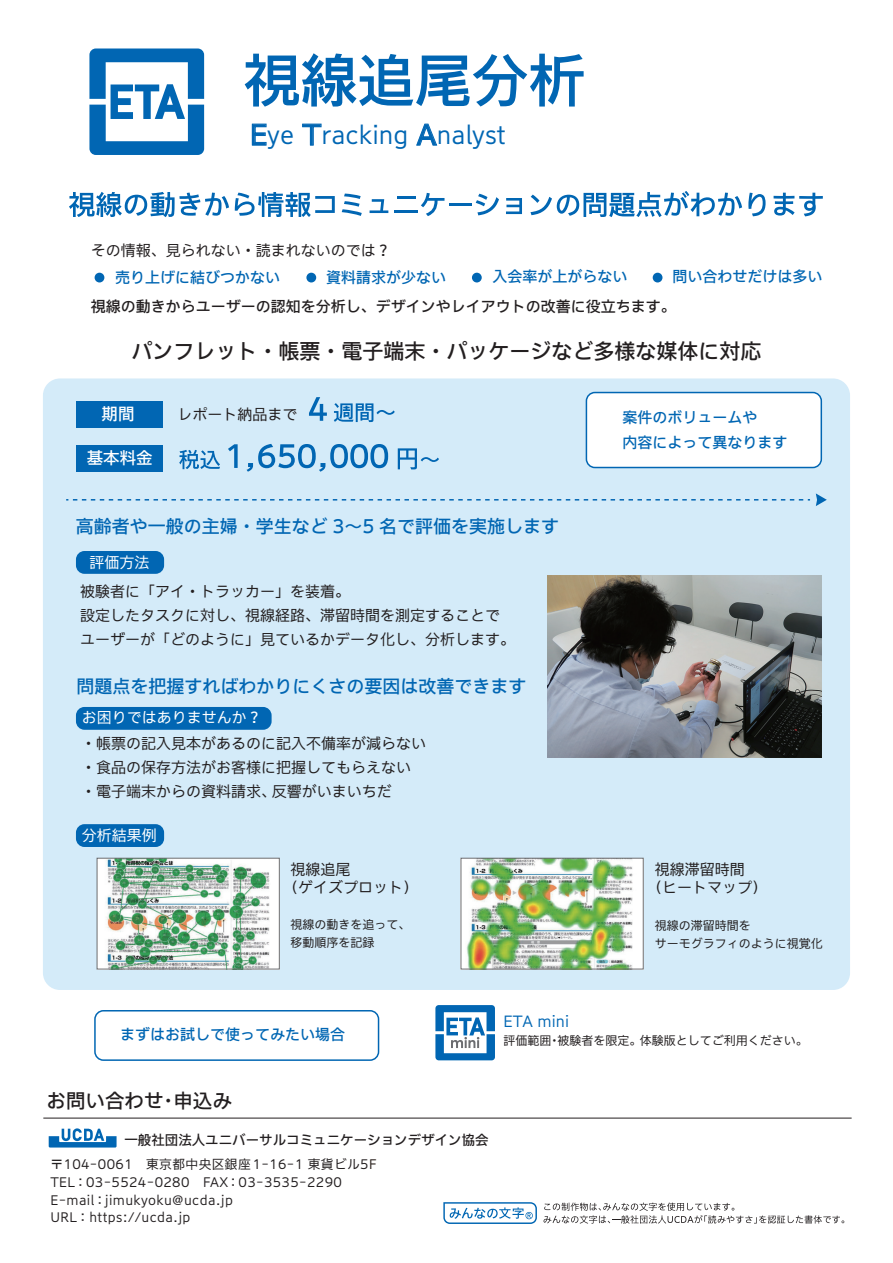
<style>
.page{position:relative;width:893px;height:1263px;background:#fff}
.page>*{position:absolute;margin:0;border:0;box-sizing:border-box;transform-origin:0 0}
.t1{font:24px "Iwa UCDA Goth Std R2";color:#0166b3}
.t2{font:500 21px "Iwa UCDA Goth Std";color:#231f20}
.t3{font:500 19.5px "Iwa UCDA Goth Std";color:#231f20}
.t4{font:500 18px "Iwa UCDA Goth Std";color:#0166b3}
.t5{font:500 16.5px "Iwa UCDA Goth Std";color:#fff}
.t6{font:100 15px/24px "Iwa UCDA Goth Std";color:#231f20}
.t7{font:500 15px/25.5px "Iwa UCDA Goth Std";color:#0166b3}
.t8{font:500 15px "Iwa UCDA Goth Std";color:#231f20}
.t9{font:100 15px "Iwa UCDA Goth Std";color:#fff}
.t10{font:15px "Iwa UCDA Goth Std R2";color:#0166b3}
.t11{font:500 13.5px "Iwa UCDA Goth Std";color:#231f20}
.t12{font:12.75px/17.9px "Iwa UCDA Goth Std R2";letter-spacing:.03em;color:#231f20}
.t13{font:12px/18px "Iwa UCDA Goth Std R2";color:#231f20}
.s1{font-family:"Iwa UCDA Goth Std";font-weight:500;font-size:27px}
.s2{color:#211814}
</style>
<div class="page">
<div style="left:43px;top:378px;width:807px;height:612px;background:#d4ebf9;border-radius:17px"></div>
<div style="left:586px;top:392px;width:235px;height:75px;background:#fff;border-radius:9px"></div>
<div style="left:586px;top:392px;width:236px;height:76px;border:2px solid #0166b3;border-radius:9px"></div>
<svg style="left:66px;top:499px;width:744px;height:1px"></svg>
<svg style="left:816px;top:493px;width:11px;height:13px"></svg>
<svg style="left:69px;top:192px;width:160px;height:25px"></svg>
<svg style="left:235px;top:192px;width:100px;height:25px"></svg>
<svg style="left:342px;top:194px;width:20px;height:22px"></svg>
<svg style="left:370px;top:199px;width:18px;height:14px"></svg>
<hr style="left:397px;top:196px;width:18px;height:3px;background:#0166b3">
<hr style="left:394px;top:210px;width:23px;height:3px;background:#0166b3">
<svg style="left:421px;top:193px;width:23px;height:23px"></svg>
<hr style="left:449px;top:203px;width:22px;height:3px;background:#0166b3">
<svg style="left:476px;top:194px;width:23px;height:21px"></svg>
<svg style="left:506px;top:198px;width:16px;height:16px"></svg>
<svg style="left:530px;top:191px;width:212px;height:26px"></svg>
<svg style="left:748px;top:193px;width:18px;height:23px"></svg>
<svg style="left:774px;top:193px;width:49px;height:23px"></svg>
<svg style="left:245px;top:53px;width:339px;height:54px"></svg>
<svg style="left:89px;top:48px;width:115px;height:107px"></svg>
<div style="left:76px;top:551px;width:88px;height:23px;background:#0166b3;border-radius:9px"></div>
<div style="left:76px;top:707px;width:196px;height:23px;background:#0166b3;border-radius:9px"></div>
<div style="left:76px;top:824px;width:88px;height:23px;background:#0166b3;border-radius:9px"></div>
<img style="left:547px;top:575px;width:274px;height:183px">
<svg style="left:435px;top:1005px;width:60px;height:55px"></svg>
<svg style="left:252px;top:124px;width:14px;height:21px"></svg>
<svg style="left:302px;top:124px;width:19px;height:21px"></svg>
<svg style="left:417px;top:124px;width:20px;height:21px"></svg>
<div style="left:76px;top:401px;width:86px;height:26px;background:#0166b3"></div>
<div style="left:76px;top:445px;width:86px;height:26px;background:#0166b3"></div>
<svg style="left:309px;top:397px;width:18px;height:24px"></svg>
<svg style="left:334px;top:403px;width:61px;height:19px"></svg>
<svg style="left:49px;top:1128px;width:68px;height:19px"></svg>
<hr style="left:43px;top:1118px;width:809px;height:1px;background:#231f20">
<svg style="left:544px;top:1202px;width:300px;height:21px"></svg>
<svg style="left:443px;top:1202px;width:94px;height:22px"></svg>
<div style="left:95px;top:273px;width:9px;height:9px;background:#0166b3;border-radius:50%"></div>
<div style="left:472px;top:273px;width:10px;height:9px;background:#0166b3;border-radius:50%"></div>
<div style="left:306px;top:273px;width:10px;height:9px;background:#0166b3;border-radius:50%"></div>
<div style="left:653px;top:273px;width:9px;height:9px;background:#0166b3;border-radius:50%"></div>
<img style="left:99px;top:860px;width:179px;height:107px">
<img style="left:463px;top:860px;width:178px;height:107px">
<div style="left:97px;top:858px;width:183px;height:111px;border:1px solid #6c6d70"></div>
<div style="left:461px;top:858px;width:182px;height:111px;border:1px solid #6c6d70"></div>
<div style="left:94px;top:1010px;width:285px;height:51px;border:2px solid #0166b3;border-radius:9px"></div>
<svg style="left:179px;top:450px;width:41px;height:19px"></svg>
<svg style="left:228px;top:444px;width:10px;height:24px"></svg>
<svg style="left:247px;top:444px;width:141px;height:28px"></svg>
<svg style="left:398px;top:448px;width:41px;height:21px"></svg>
<h1 class="t1" style="left:250px;top:117px;width:257px"><span class="s1">E</span>ye <span class="s1">T</span>racking <span class="s1">A</span>nalyst</h1>
<p class="t6" style="left:91px;top:237px;width:301px">その情報、見られない・読まれないのでは？</p>
<p class="t7" style="left:115px;top:264px;width:166px">売り上げに結びつかない</p>
<p class="t7" style="left:326px;top:264px;width:122px">資料請求が少ない</p>
<p class="t7" style="left:493px;top:263px;width:136px">入会率が上がらない</p>
<p class="t7" style="left:672px;top:263px;width:151px">問い合わせだけは多い</p>
<p class="t8" style="left:91px;top:295px;width:587px">視線の動きからユーザーの認知を分析し、デザインやレイアウトの改善に役立ちます。</p>
<h2 class="t2" style="left:131px;top:335px;width:631px">パンフレット・帳票・電子端末・パッケージなど多様な媒体に対応</h2>
<p class="t5" style="left:102px;top:402px;width:34px">期間</p>
<p class="t5" style="left:87px;top:446px;width:67px">基本料金</p>
<p class="t6" style="left:177px;top:402px;width:121px">レポート納品まで</p>
<p class="t4" style="left:76px;top:513px;width:485px">高齢者や一般の主婦・学生など 3～5 名で評価を実施します</p>
<p class="t9" style="left:89px;top:551px;width:61px">評価方法</p>
<p class="t6" style="left:80px;top:578px;width:436px">被験者に「アイ・トラッカー」を装着。<br>設定したタスクに対し、視線経路、滞留時間を測定することでユーザーが「どのように」見ているかデータ化し、分析します。</p>
<p class="t4" style="left:76px;top:673px;width:451px">問題点を把握すればわかりにくさの要因は改善できます</p>
<p class="t9" style="left:82px;top:707px;width:181px">お困りではありませんか？</p>
<p class="t6" style="left:81px;top:731px;width:347px">・帳票の記入見本があるのに記入不備率が減らない・食品の保存方法がお客様に把握してもらえない・電子端末からの資料請求、反響がいまいちだ</p>
<p class="t9" style="left:82px;top:824px;width:76px">分析結果例</p>
<p class="t6" style="left:283px;top:860px;width:136px;line-height:18px;text-indent:8px">視線追尾<br>（ゲイズプロット）</p>
<p class="t13" style="left:291px;top:914px;width:122px">視線の動きを追って、移動順序を記録</p>
<p class="t7" style="left:622px;top:403px;width:166px">案件のボリュームや<br>内容によって異なります</p>
<p class="t6" style="left:647px;top:860px;width:121px;line-height:18px;text-indent:8px">視線滞留時間<br>（ヒートマップ）</p>
<p class="t13" style="left:655px;top:915px;width:169px">視線の滞留時間を<br>サーモグラフィのように視覚化</p>
<p class="t10" style="left:503px;top:1010px;width:67px">ETA mini</p>
<p class="t7" style="left:120px;top:1021px;width:226px">まずはお試しで使ってみたい場合</p>
<p class="t13" style="left:503px;top:1030px;width:306px">評価範囲・被験者を限定。体験版としてご利用ください。</p>
<h3 class="t3" style="left:47px;top:1086px;width:187px">お問い合わせ･申込み</h3>
<p class="t11" style="left:124px;top:1130px;width:366px">一般社団法人ユニバーサルコミュニケーションデザイン協会</p>
<p class="t12" style="left:50px;top:1154px;width:328px">〒104-0061　東京都中央区銀座1-16-1 東貨ビル5<span class="s2">F<br></span>TEL：03-5524-0280 FAX：03-3535-2290<br>E-mail：jimukyoku@ucda.jp<br>URL：https://ucda.jp</p>
</div>
